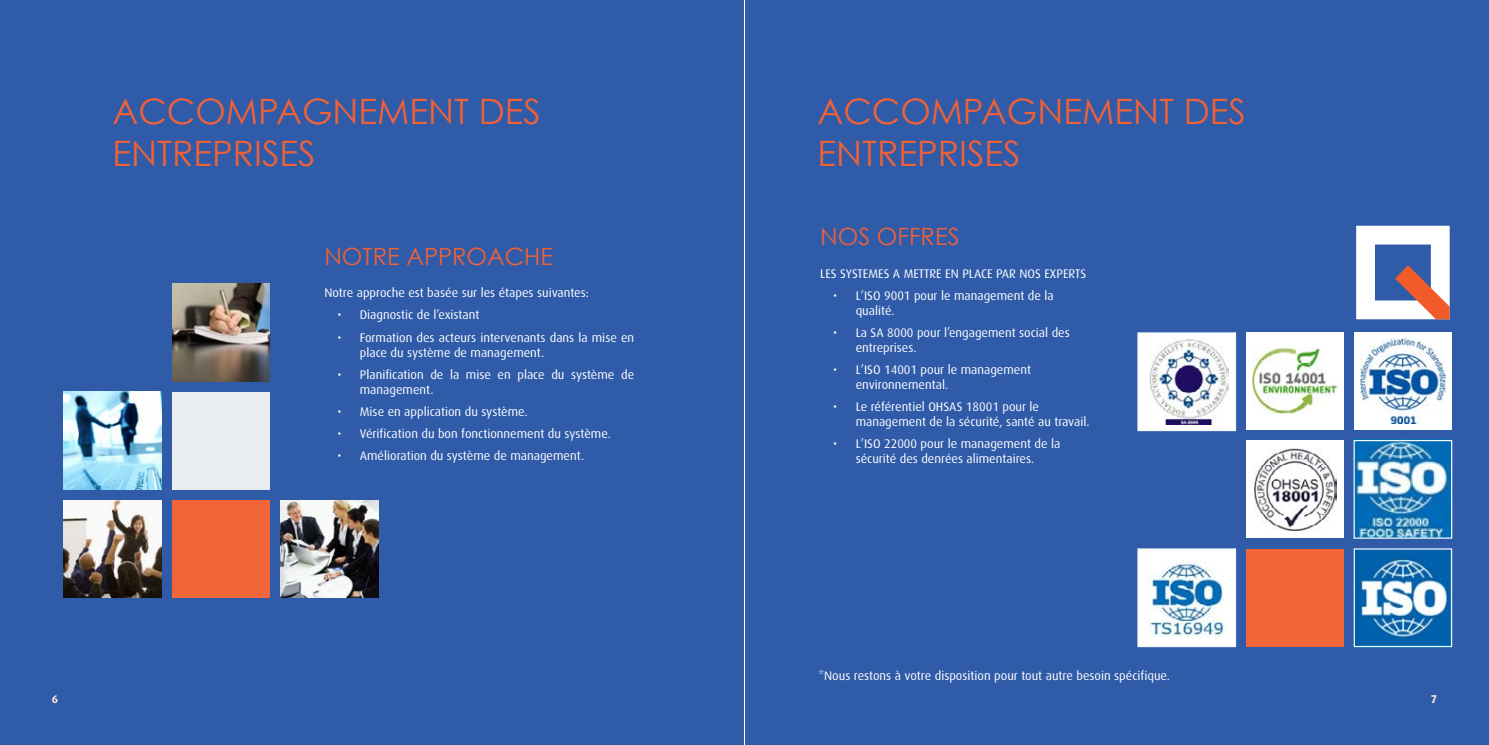
<style>
.page{position:relative;width:1489px;height:745px;background:#fff}
.page>*{position:absolute;margin:0;border:0;box-sizing:border-box;transform-origin:0 0}
.t1{font:35px/42px "Century Gothic";color:#f16136}
.t2{font:23.75px "Century Gothic";color:#f16136}
.t3{font:12.5px/15px "Dax";color:#fff}
.t4{font:700 11.25px "Dax";color:#fee9dc}
</style>
<div class="page">
<div style="left:0;top:0;width:1488px;height:744px;background:#2f5ba9"></div>
<div style="left:172px;top:500px;width:98px;height:97px;background:#f26539"></div>
<img style="left:281px;top:500px;width:97px;height:97px">
<img style="left:64px;top:500px;width:97px;height:97px">
<img style="left:172px;top:283px;width:98px;height:98px">
<img style="left:64px;top:391px;width:97px;height:98px">
<div style="left:172px;top:391px;width:98px;height:98px;background:#eaedef"></div>
<div style="left:1246px;top:548px;width:97px;height:98px;background:#f26539"></div>
<div style="left:1137px;top:548px;width:98px;height:98px;background:#fff;border:1px solid #f2f9fa"></div>
<div style="left:1246px;top:332px;width:97px;height:97px;background:#fff"></div>
<div style="left:1246px;top:440px;width:97px;height:98px;background:#fff"></div>
<div style="left:1353px;top:332px;width:98px;height:97px;background:#fff"></div>
<img style="left:1360px;top:338px;width:84px;height:85px">
<img style="left:1252px;top:347px;width:85px;height:67px">
<img style="left:1355px;top:550px;width:94px;height:94px">
<img style="left:1254px;top:448px;width:82px;height:82px">
<div style="left:1137px;top:332px;width:98px;height:99px;background:#fff;border:1px solid #f2f9fa"></div>
<img style="left:1149px;top:338px;width:79px;height:86px">
<img style="left:1148px;top:560px;width:76px;height:76px">
<img style="left:1355px;top:441px;width:95px;height:95px">
<div style="left:1353px;top:439px;width:99px;height:99px;border:1px solid #f2f9fa"></div>
<svg style="left:1356px;top:225px;width:93px;height:94px"></svg>
<hr style="left:744px;top:0;width:1px;height:744px;background:#fff">
<h1 class="t1" style="left:112px;top:90px;width:430px">ACCOMPAGNEMENT DES<br>ENTREPRISES</h1>
<h2 class="t2" style="left:324px;top:241px;width:230px">NOTRE APPROACHE</h2>
<p class="t3" style="left:324px;top:285px;width:266px">Notre approche est basée sur les étapes suivantes:</p>
<p class="t3" style="left:337px;top:307px;width:144px">• Diagnostic de l’existant</p>
<p class="t3" style="left:360px;top:329px;width:276px;text-indent:-22px">• Formation des acteurs intervenants dans la mise en place du système de management.</p>
<p class="t3" style="left:360px;top:367px;width:276px;text-indent:-22px">• Planification de la mise en place du système de management.</p>
<p class="t3" style="left:337px;top:404px;width:192px">• Mise en application du système.</p>
<p class="t3" style="left:337px;top:426px;width:275px">• Vérification du bon fonctionnement du système.</p>
<p class="t3" style="left:337px;top:448px;width:248px">• Amélioration du système de management.</p>
<h1 class="t1" style="left:817px;top:90px;width:430px">ACCOMPAGNEMENT DES<br>ENTREPRISES</h1>
<h2 class="t2" style="left:820px;top:222px;width:141px">NOS OFFRES</h2>
<p class="t3" style="left:820px;top:266px;width:267px">LES SYSTEMES A METTRE EN PLACE PAR NOS EXPERTS</p>
<p class="t3" style="left:855px;top:288px;width:199px;text-indent:-22px">• L’ISO 9001 pour le management de la qualité.</p>
<p class="t3" style="left:855px;top:325px;width:215px;text-indent:-22px">• La SA 8000 pour l’engagement social des entreprises.</p>
<p class="t3" style="left:855px;top:362px;width:177px;text-indent:-22px">• L’ISO 14001 pour le management environnemental.</p>
<p class="t3" style="left:855px;top:399px;width:235px;text-indent:-22px">• Le référentiel OHSAS 18001 pour le management de la sécurité, santé au travail.</p>
<p class="t3" style="left:833px;top:436px;width:229px;text-align:center">• L’ISO 22000 pour le management de la sécurité des denrées alimentaires.</p>
<p class="t3" style="left:819px;top:667px;width:352px">*Nous restons à votre disposition pour tout autre besoin spécifique.</p>
<p class="t4" style="left:52px;top:691px;width:8px">6</p>
<p class="t4" style="left:1430px;top:691px;width:8px">7</p>
</div>
